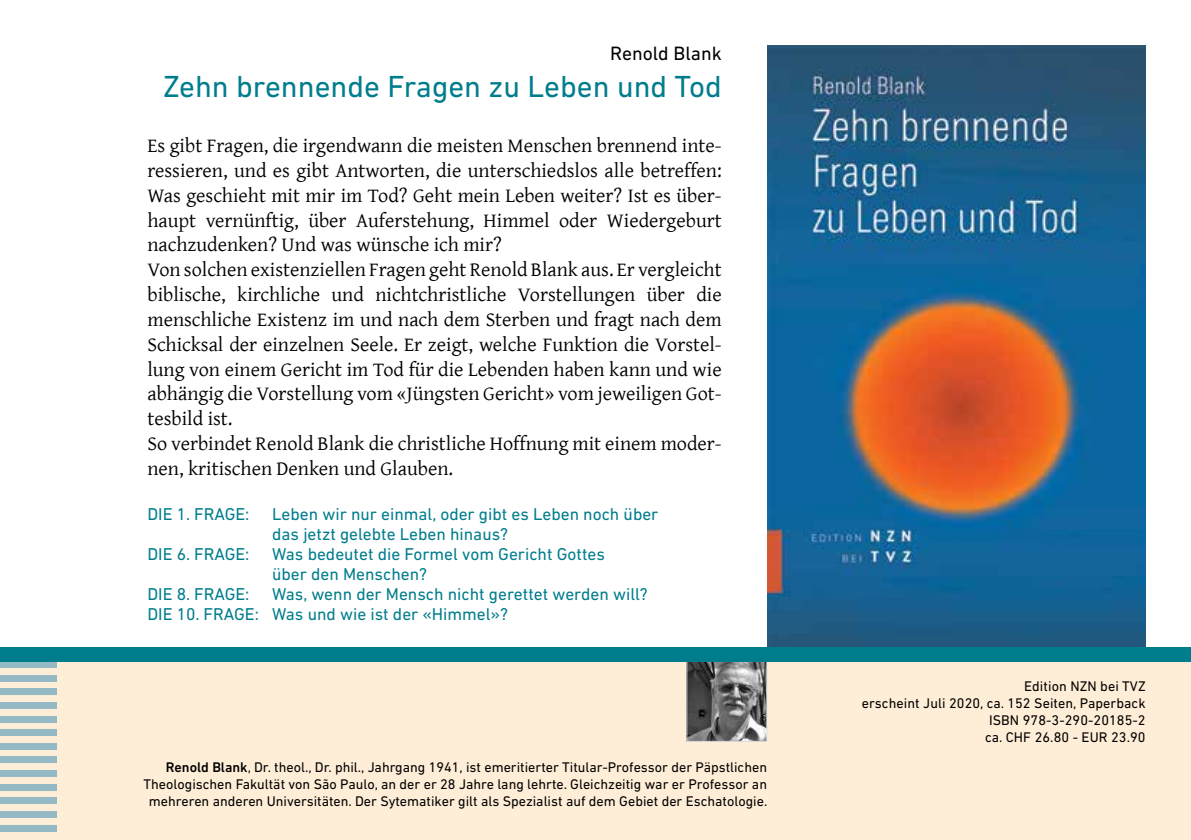
<style>
.page{position:relative;width:1191px;height:840px;background:#fff}
.page>*{position:absolute;margin:0;border:0;box-sizing:border-box;transform-origin:0 0}
.t1{font:31px "DIN Next LT Pro";color:#007d8c}
.t2{font:20.2px/24.8px "Gentium";color:#000}
.t3{font:19.6px "DIN Next LT Pro";color:#000}
.t4{font:17.4px/20px "DIN Next LT Pro";color:#007d8c}
.t5{font:14.2px/17px "DIN Next LT Pro";color:#000;text-align:right}
.s1{font-weight:500}
</style>
<div class="page">
<div style="left:0;top:660px;width:1191px;height:179px;background:#ffeed7"></div>
<svg style="left:0;top:660px;width:57px;height:7px"></svg>
<div style="left:0;top:674px;width:57px;height:7px;background:#93bac4"></div>
<div style="left:0;top:688px;width:57px;height:6px;background:#93bac4"></div>
<div style="left:0;top:701px;width:57px;height:7px;background:#93bac4"></div>
<div style="left:0;top:715px;width:57px;height:7px;background:#93bac4"></div>
<div style="left:0;top:729px;width:57px;height:6px;background:#93bac4"></div>
<div style="left:0;top:742px;width:57px;height:7px;background:#93bac4"></div>
<div style="left:0;top:756px;width:57px;height:7px;background:#93bac4"></div>
<div style="left:0;top:769px;width:57px;height:7px;background:#93bac4"></div>
<div style="left:0;top:783px;width:57px;height:7px;background:#93bac4"></div>
<div style="left:0;top:797px;width:57px;height:6px;background:#93bac4"></div>
<div style="left:0;top:810px;width:57px;height:7px;background:#93bac4"></div>
<div style="left:0;top:824px;width:57px;height:7px;background:#93bac4"></div>
<img style="left:688px;top:662px;width:77px;height:77px">
<div style="left:686px;top:660px;width:81px;height:81px;border:1px solid #dcddde"></div>
<img style="left:767px;top:45px;width:378px;height:601px">
<div style="left:0;top:646px;width:1191px;height:14px;background:#007d8c"></div>
<p class="t3" style="left:610px;top:42px;width:113px">Renold Blank</p>
<h1 class="t1" style="left:163px;top:68px;width:560px">Zehn brennende Fragen zu Leben und Tod</h1>
<p class="t2" style="left:147px;top:132px;width:576px">Es gibt Fragen, die irgendwann die meisten Menschen brennend inte&shy;ressieren, und es gibt Antworten, die unterschiedslos alle betreffen:<br>Was geschieht mit mir im Tod? Geht mein Leben weiter? Ist es über&shy;haupt vernünftig, über Auferstehung, Himmel oder Wiedergeburt nachzudenken? Und was wünsche ich mir?<br>Von solchen existenziellen Fragen geht Renold Blank aus. Er vergleicht biblische, kirchliche und nichtchristliche Vorstellungen über die menschliche Existenz im und nach dem Sterben und fragt nach dem Schicksal der einzelnen Seele. Er zeigt, welche Funktion die Vorstel&shy;lung von einem Gericht im Tod für die Lebenden haben kann und wie abhängig die Vorstellung vom «Jüngsten Gericht» vom jeweiligen Got&shy;tesbild ist.<br>So verbindet Renold Blank die christliche Hoffnung mit einem moder&shy;nen, kritischen Denken und Glauben.</p>
<p class="t4" style="left:147px;top:503px;width:104px">DIE 1. FRAGE:</p>
<p class="t4" style="left:272px;top:503px;width:388px">Leben wir nur einmal, oder gibt es Leben noch über das jetzt gelebte Leben hinaus?</p>
<p class="t4" style="left:147px;top:543px;width:104px">DIE 6. FRAGE:</p>
<p class="t4" style="left:272px;top:543px;width:334px">Was bedeutet die Formel vom Gericht Gottes über den Menschen?</p>
<p class="t4" style="left:147px;top:583px;width:104px">DIE 8. FRAGE:</p>
<p class="t4" style="left:147px;top:583px;width:502px;text-indent:125px">Was, wenn der Mensch nicht gerettet werden will?<br>DIE 10. FRAGE: Was und wie ist der «Himmel»?</p>
<p class="t5" style="left:144px;top:758px;width:625px"><span class="s1">Renold Blank</span>, Dr. theol., Dr. phil., Jahrgang 1941, ist emeritierter Titular-Professor der Päpstlichen<br>Theologischen Fakultät von São Paulo, an der er 28 Jahre lang lehrte. Gleichzeitig war er Professor an mehreren anderen Universitäten. Der Sytematiker gilt als Spezialist auf dem Gebiet der Eschatologie.</p>
<p class="t5" style="left:861px;top:676px;width:285px">Edition NZN bei TVZ<br>erscheint Juli 2020, ca. 152 Seiten, Paperback<br>ISBN 978-3-290-20185-2<br>ca. CHF 26.80 - EUR 23.90</p>
</div>
